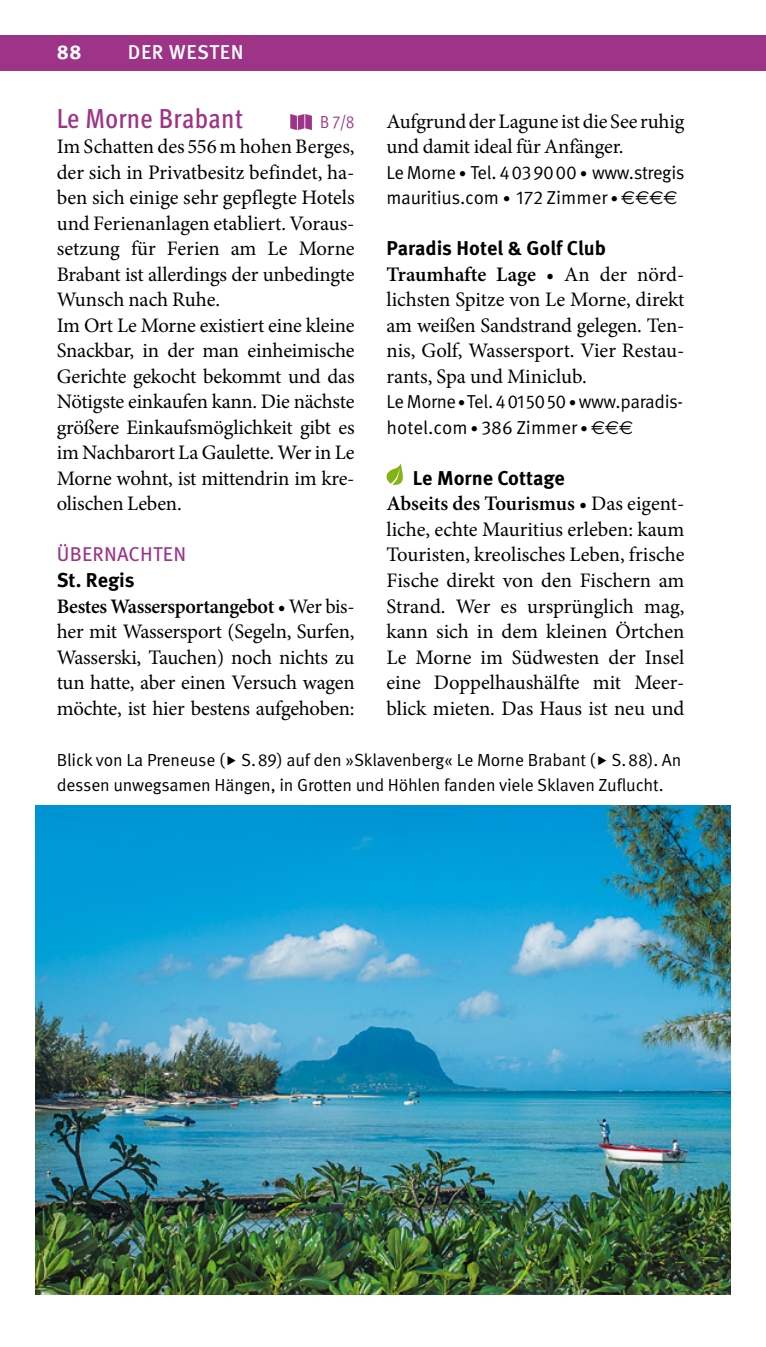
<style>
.page{position:relative;width:766px;height:1347px;background:#fff}
.page>*{position:absolute;margin:0;border:0;box-sizing:border-box;transform-origin:0 0}
.t1{font:500 27.5px "Meta Cond Pro";letter-spacing:.01em;color:#9d3488}
.t2{font:20.5px/25.5px "Minion Pro";letter-spacing:-.01em;color:#000;text-align:justify}
.t3{font:700 20px "Meta Pro";color:#000}
.t4{font:20px "Meta Pro";letter-spacing:.01em;color:#9d3488}
.t5{font:500 20px "Meta Pro";letter-spacing:.035em;color:#fff}
.t6{font:700 20px "Meta Pro";color:#fff}
.t7{font:18.75px/25.5px "Meta Pro Norm";letter-spacing:-.02em;color:#000}
.t8{font:17.5px/25.5px "Meta Pro Norm";letter-spacing:-.01em;color:#000}
.t9{font:17.5px "Meta Pro Cond Norm";color:#9d3488}
.s1{font-weight:600}
.s2{font-size:15px}
.s3{font-family:"Euro Sans"}
</style>
<div class="page">
<div style="left:0;top:35px;width:765px;height:36px;background:#9d3488"></div>
<svg style="left:290px;top:114px;width:22px;height:16px"></svg>
<svg style="left:386px;top:463px;width:17px;height:22px"></svg>
<img style="left:35px;top:805px;width:695px;height:489px">
<p class="t6" style="left:57px;top:37px;width:26px">88</p>
<p class="t5" style="left:128px;top:37px;width:117px">DER WESTEN</p>
<h1 class="t1" style="left:57px;top:101px;width:188px">Le Morne Brabant</h1>
<p class="t9" style="left:320px;top:109px;width:36px">B 7/8</p>
<p class="t2" style="left:57px;top:134px;width:299px;text-align:left">Im Schatten des 556m hohen Berges, der sich in Privatbesitz befindet, ha&shy;ben sich einige sehr gepflegte Hotels und Ferienanlagen etabliert. Voraus&shy;setzung für Ferien am Le Morne Brabant ist allerdings der unbedingte Wunsch nach Ruhe.<br>Im Ort Le Morne existiert eine kleine Snackbar, in der man einheimische Gerichte gekocht bekommt und das Nötigste einkaufen kann. Die nächste größere Einkaufsmöglichkeit gibt es im Nachbarort La Gaulette. Wer in Le Morne wohnt, ist mittendrin im kre&shy;olischen Leben.</p>
<p class="t4" style="left:57px;top:539px;width:131px">ÜBERNACHTEN</p>
<p class="t3" style="left:57px;top:564px;width:79px">St. Regis</p>
<p class="t2" style="left:57px;top:593px;width:299px"><span class="s1">Bestes Wassersportangebot</span> • Wer bis&shy;her mit Wassersport (Segeln, Surfen, Wasserski, Tauchen) noch nichts zu tun hatte, aber einen Versuch wagen möchte, ist hier bestens aufgehoben:</p>
<p class="t2" style="left:386px;top:108px;width:299px">Aufgrund der Lagune ist die See ruhig und damit ideal für Anfänger.</p>
<p class="t7" style="left:386px;top:158px;width:299px">Le Morne <span class="s2">•</span> Tel. 4039000 <span class="s2">•</span> www.stregis mauritius.com <span class="s2">•</span> 172 Zimmer <span class="s2">•</span> <span class="s3">lWll</span></p>
<p class="t3" style="left:386px;top:233px;width:221px">Paradis Hotel &amp; Golf Club</p>
<p class="t2" style="left:386px;top:261px;width:299px"><span class="s1">Traumhafte Lage</span> • An der nörd&shy;lichsten Spitze von Le Morne, direkt am weißen Sandstrand gelegen. Ten&shy;nis, Golf, Wassersport. Vier Restau&shy;rants, Spa und Miniclub.</p>
<p class="t7" style="left:386px;top:388px;width:298px">Le Morne <span class="s2">•</span> Tel. 4015050 <span class="s2">•</span> www.paradis&shy;hotel.com <span class="s2">•</span> 386 Zimmer <span class="s2">•</span> <span class="s3">lll</span></p>
<p class="t3" style="left:413px;top:462px;width:153px">Le Morne Cottage</p>
<p class="t2" style="left:386px;top:491px;width:299px"><span class="s1">Abseits des Tourismus</span> • Das eigent&shy;liche, echte Mauritius erleben: kaum Touristen, kreolisches Leben, frische Fische direkt von den Fischern am Strand. Wer es ursprünglich mag, kann sich in dem kleinen Örtchen Le Morne im Südwesten der Insel eine Doppelhaushälfte mit Meer&shy;blick mieten. Das Haus ist neu und</p>
<p class="t8" style="left:57px;top:745px;width:626px">Blick von La Preneuse ( S.89) auf den »Sklavenberg« Le Morne Brabant ( S.88). An dessen unwegsamen Hängen, in Grotten und Höhlen fanden viele Sklaven Zuflucht.</p>
</div>
